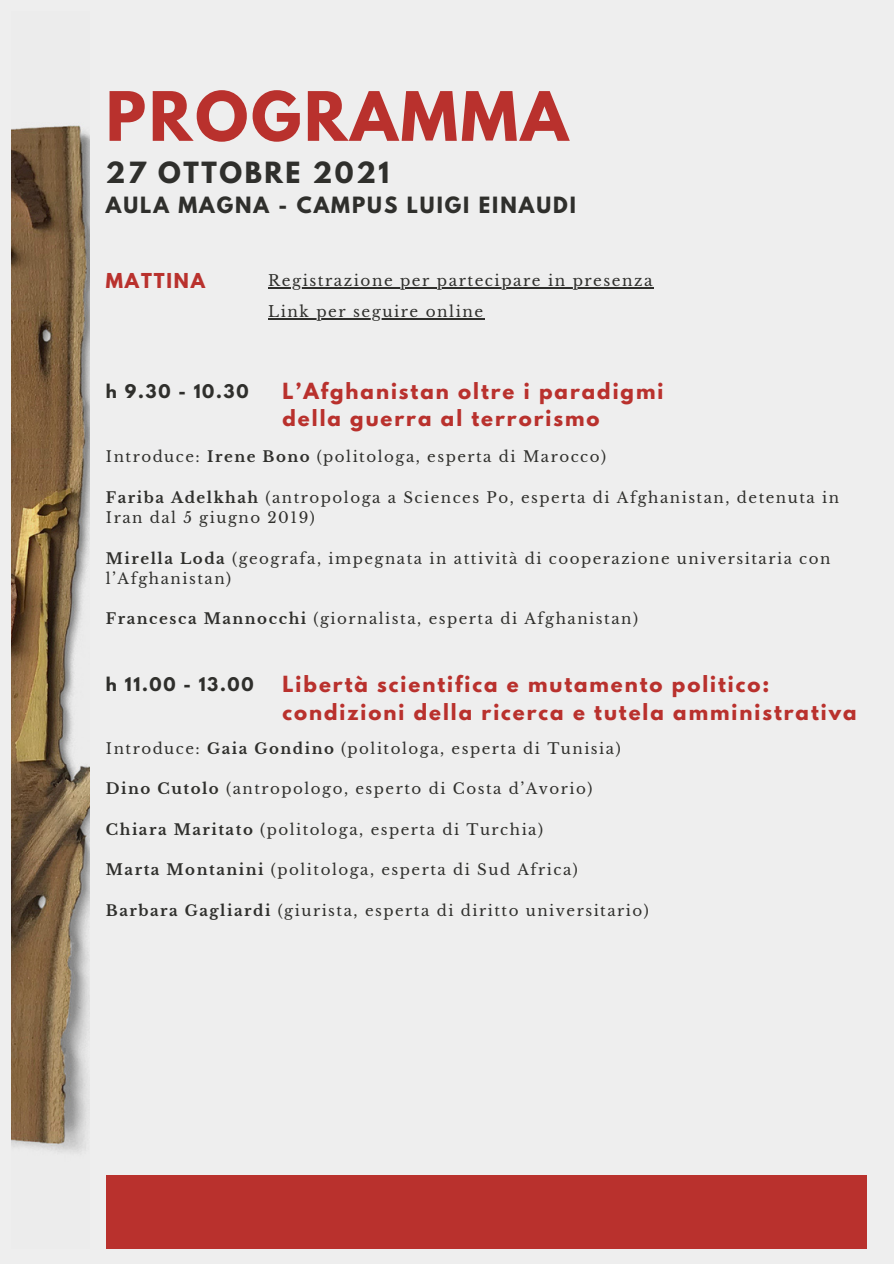
<style>
.page{position:relative;width:894px;height:1264px;background:#fff}
.page>*{position:absolute;margin:0;border:0;box-sizing:border-box;transform-origin:0 0}
.t1{font:700 60.3px "League Spartan";letter-spacing:.05em;color:#b9312d}
.t2{font:700 25.8px "League Spartan";letter-spacing:.1em;color:#2f2f2c}
.t3{font:700 19.8px "League Spartan";letter-spacing:.1em;color:#2f2f2c}
.t4{font:700 19.65px/27px "League Spartan";letter-spacing:.1em;color:#b9312d}
.t5{font:700 18.15px "League Spartan";letter-spacing:.1em;color:#b9312d}
.t6{font:700 16.65px "League Spartan";letter-spacing:.1em;color:#2f2f2c}
.t7{font:15.15px "Libre Baskerville";letter-spacing:.1em;color:#2f2f2c}
.t8{font:15px/20.2px "Libre Baskerville";letter-spacing:.1em;color:#2f2f2c}
.s1{font-weight:700}
</style>
<div class="page">
<div style="left:0;top:0;width:893px;height:1263px;background:#eee"></div>
<img style="left:11px;top:125px;width:78px;height:1028px">
<div style="left:106px;top:1175px;width:760px;height:73px;background:#b9312d"></div>
<hr style="left:268px;top:287px;width:386px;height:1px;background:#2f2f2c">
<hr style="left:268px;top:318px;width:216px;height:1px;background:#2f2f2c">
<p class="t1" style="left:106px;top:86px;width:463px">PROGRAMMA</p>
<p class="t2" style="left:106px;top:160px;width:284px">27 OTTOBRE 2021</p>
<p class="t3" style="left:106px;top:195px;width:471px">AULA MAGNA - CAMPUS LUIGI EINAUDI</p>
<p class="t5" style="left:106px;top:271px;width:100px">MATTINA</p>
<p class="t7" style="left:268px;top:271px;width:386px">Registrazione per partecipare in presenza</p>
<p class="t7" style="left:268px;top:302px;width:216px">Link per seguire online</p>
<p class="t6" style="left:106px;top:383px;width:144px">h 9.30 - 10.30</p>
<p class="t4" style="left:282px;top:380px;width:382px">L’Afghanistan oltre i paradigmi</p>
<p class="t4" style="left:282px;top:407px;width:318px">della guerra al terrorismo</p>
<p class="t8" style="left:106px;top:447px;width:501px">Introduce: <span class="s1">Irene Bono</span> (politologa, esperta di Marocco)</p>
<p class="t8" style="left:106px;top:487px;width:734px"><span class="s1">Fariba Adelkhah</span> (antropologa a Sciences Po, esperta di Afghanistan, detenuta in<br>Iran dal 5 giugno 2019)</p>
<p class="t8" style="left:106px;top:548px;width:725px"><span class="s1">Mirella Loda</span> (geografa, impegnata in attività di cooperazione universitaria con l’Afghanistan)</p>
<p class="t8" style="left:106px;top:609px;width:533px"><span class="s1">Francesca Mannocchi</span> (giornalista, esperta di Afghanistan)</p>
<p class="t6" style="left:106px;top:676px;width:149px">h 11.00 - 13.00</p>
<p class="t4" style="left:282px;top:673px;width:575px">Libertà scientifica e mutamento politico: condizioni della ricerca e tutela amministrativa</p>
<p class="t8" style="left:106px;top:738px;width:516px">Introduce: <span class="s1">Gaia Gondino</span> (politologa, esperta di Tunisia)</p>
<p class="t8" style="left:106px;top:778px;width:488px"><span class="s1">Dino Cutolo</span> (antropologo, esperto di Costa d’Avorio)</p>
<p class="t8" style="left:106px;top:819px;width:438px"><span class="s1">Chiara Maritato</span> (politologa, esperta di Turchia)</p>
<p class="t8" style="left:106px;top:860px;width:473px"><span class="s1">Marta Montanini</span> (politologa, esperta di Sud Africa)</p>
<p class="t8" style="left:106px;top:900px;width:544px"><span class="s1">Barbara Gagliardi</span> (giurista, esperta di diritto universitario)</p>
</div>
